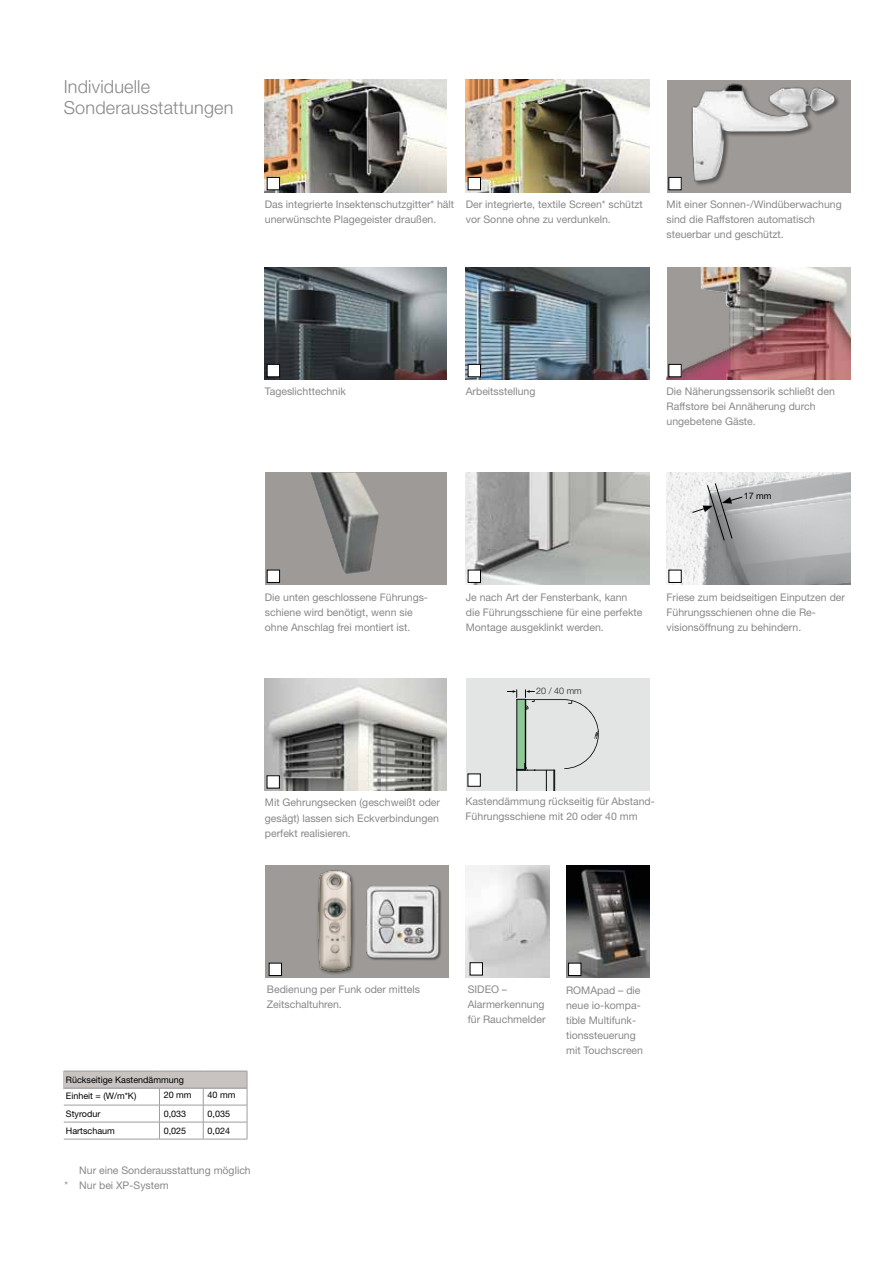
<style>
.page{position:relative;width:893px;height:1263px;background:#fff}
.page>*{position:absolute;margin:0;border:0;box-sizing:border-box;transform-origin:0 0}
.t1{font:300 18px/21px "Helvetica Neue LT Std";letter-spacing:.01em;color:#87888a}
.t2{font:10.5px/15px "Helvetica Neue LT Std";color:#87888a}
.t3{font:9px/15.9px "Helvetica Neue LT Std";color:#000}
.t4{font:300 9px "Helvetica Neue LT Std";color:#1e1d21}
</style>
<div class="page">
<img style="left:466px;top:473px;width:183px;height:112px">
<div style="left:265px;top:473px;width:182px;height:112px;background:#9e9a97"></div>
<img style="left:311px;top:473px;width:68px;height:101px">
<div style="left:265px;top:866px;width:184px;height:112px;background:#9e9a97"></div>
<img style="left:666px;top:267px;width:184px;height:112px">
<img style="left:466px;top:267px;width:183px;height:112px">
<img style="left:265px;top:267px;width:182px;height:112px">
<div style="left:666px;top:80px;width:184px;height:112px;background:#9e9a97"></div>
<img style="left:681px;top:83px;width:158px;height:108px">
<img style="left:265px;top:80px;width:182px;height:112px">
<img style="left:466px;top:80px;width:183px;height:112px">
<div style="left:267px;top:177px;width:13px;height:13px;background:#fff"></div>
<div style="left:267px;top:177px;width:13px;height:13px;border:1px solid #000"></div>
<div style="left:267px;top:364px;width:13px;height:13px;background:#fff"></div>
<div style="left:267px;top:364px;width:13px;height:13px;border:1px solid #000"></div>
<div style="left:267px;top:570px;width:13px;height:12px;background:#fff"></div>
<div style="left:267px;top:570px;width:13px;height:13px;border:1px solid #000"></div>
<div style="left:468px;top:177px;width:12px;height:13px;background:#fff"></div>
<div style="left:468px;top:177px;width:13px;height:13px;border:1px solid #000"></div>
<div style="left:468px;top:364px;width:12px;height:13px;background:#fff"></div>
<div style="left:468px;top:364px;width:13px;height:13px;border:1px solid #000"></div>
<div style="left:468px;top:570px;width:12px;height:12px;background:#fff"></div>
<div style="left:468px;top:570px;width:13px;height:13px;border:1px solid #000"></div>
<div style="left:669px;top:177px;width:12px;height:13px;background:#fff"></div>
<div style="left:669px;top:177px;width:12px;height:13px;border:1px solid #000"></div>
<div style="left:669px;top:364px;width:12px;height:13px;background:#fff"></div>
<div style="left:669px;top:364px;width:12px;height:13px;border:1px solid #000"></div>
<img style="left:466px;top:865px;width:83px;height:112px">
<img style="left:566px;top:866px;width:83px;height:112px">
<div style="left:569px;top:963px;width:12px;height:12px;background:#fff"></div>
<div style="left:568px;top:963px;width:13px;height:13px;border:1px solid #000"></div>
<div style="left:470px;top:963px;width:12px;height:12px;background:#fff"></div>
<div style="left:470px;top:962px;width:13px;height:13px;border:1px solid #000"></div>
<img style="left:666px;top:473px;width:184px;height:112px">
<svg style="left:692px;top:482px;width:51px;height:59px"></svg>
<div style="left:669px;top:570px;width:12px;height:12px;background:#fff"></div>
<div style="left:669px;top:570px;width:12px;height:13px;border:1px solid #000"></div>
<img style="left:265px;top:678px;width:182px;height:112px">
<div style="left:267px;top:776px;width:12px;height:12px;background:#fff"></div>
<div style="left:267px;top:775px;width:13px;height:13px;border:1px solid #000"></div>
<div style="left:269px;top:963px;width:13px;height:12px;background:#fff"></div>
<div style="left:269px;top:963px;width:13px;height:13px;border:1px solid #000"></div>
<img style="left:317px;top:870px;width:38px;height:105px">
<img style="left:367px;top:885px;width:74px;height:76px">
<div style="left:466px;top:678px;width:183px;height:112px;background:#e3e4e4"></div>
<svg style="left:507px;top:690px;width:92px;height:100px"></svg>
<div style="left:468px;top:774px;width:12px;height:12px;background:#fff"></div>
<div style="left:64px;top:1071px;width:183px;height:17px;background:#c8c3c1"></div>
<hr style="left:64px;top:1071px;width:95px;height:1px;background:#9c9e9f">
<hr style="left:159px;top:1071px;width:44px;height:1px;background:#9c9e9f">
<hr style="left:203px;top:1071px;width:44px;height:1px;background:#9c9e9f">
<hr style="left:64px;top:1088px;width:95px;height:1px;background:#9c9e9f">
<hr style="left:159px;top:1088px;width:44px;height:1px;background:#9c9e9f">
<hr style="left:203px;top:1088px;width:44px;height:1px;background:#9c9e9f">
<hr style="left:64px;top:1105px;width:95px;height:1px;background:#9c9e9f">
<hr style="left:159px;top:1105px;width:44px;height:1px;background:#9c9e9f">
<hr style="left:203px;top:1105px;width:44px;height:1px;background:#9c9e9f">
<hr style="left:64px;top:1122px;width:95px;height:1px;background:#9c9e9f">
<hr style="left:159px;top:1122px;width:44px;height:1px;background:#9c9e9f">
<svg style="left:159px;top:1089px;width:1px;height:50px"></svg>
<hr style="left:203px;top:1122px;width:44px;height:1px;background:#9c9e9f">
<svg style="left:203px;top:1089px;width:1px;height:50px"></svg>
<svg style="left:247px;top:1071px;width:1px;height:68px"></svg>
<hr style="left:64px;top:1139px;width:95px;height:1px;background:#9c9e9f">
<hr style="left:159px;top:1139px;width:44px;height:1px;background:#9c9e9f">
<hr style="left:203px;top:1139px;width:44px;height:1px;background:#9c9e9f">
<h1 class="t1" style="left:64px;top:76px;width:171px">Individuelle<br>Sonderausstattungen</h1>
<p class="t2" style="left:265px;top:197px;width:191px">Das integrierte Insektenschutzgitter* hält unerwünschte Plagegeister draußen.</p>
<p class="t2" style="left:466px;top:197px;width:178px">Der integrierte, textile Screen* schützt vor Sonne ohne zu verdunkeln.</p>
<p class="t2" style="left:666px;top:197px;width:177px">Mit einer Sonnen-/Windüberwachung sind die Raffstoren automatisch steuerbar und geschützt.</p>
<p class="t2" style="left:265px;top:384px;width:82px">Tageslichttechnik</p>
<p class="t2" style="left:265px;top:589px;width:165px">Die unten geschlossene Führungs&shy;schiene wird benötigt, wenn sie ohne Anschlag frei montiert ist.</p>
<p class="t2" style="left:466px;top:384px;width:71px">Arbeitsstellung</p>
<p class="t2" style="left:666px;top:384px;width:170px">Die Näherungssensorik schließt den<br>Raffstore bei Annäherung durch ungebetene Gäste.</p>
<p class="t3" style="left:744px;top:488px;width:29px">17 mm</p>
<p class="t2" style="left:466px;top:589px;width:178px">Je nach Art der Fensterbank, kann die Führungsschiene für eine perfekte<br>Montage ausgeklinkt werden.</p>
<p class="t4" style="left:536px;top:685px;width:47px">20 / 40 mm</p>
<p class="t2" style="left:666px;top:589px;width:180px">Friese zum beidseitigen Einputzen der<br>Führungsschienen ohne die Re&shy;visionsöffnung zu behindern.</p>
<p class="t2" style="left:265px;top:795px;width:177px;text-align:justify">Mit Gehrungsecken (geschweißt oder gesägt) lassen sich Eckverbindungen perfekt realisieren.</p>
<p class="t2" style="left:466px;top:793px;width:191px">Kastendämmung rückseitig für Abstand-<br>Führungsschiene mit 20 oder 40 mm</p>
<p class="t2" style="left:267px;top:982px;width:155px">Bedienung per Funk oder mittels<br>Zeitschaltuhren.</p>
<p class="t3" style="left:66px;top:1071px;width:120px">Rückseitige Kastendämmung<br>Einheit = (W/m*K)</p>
<p class="t3" style="left:164px;top:1086px;width:29px">20 mm</p>
<p class="t3" style="left:207px;top:1086px;width:29px">40 mm</p>
<p class="t3" style="left:66px;top:1105px;width:36px">Styrodur</p>
<p class="t3" style="left:164px;top:1105px;width:24px">0,033</p>
<p class="t3" style="left:207px;top:1105px;width:24px">0,035</p>
<p class="t3" style="left:66px;top:1122px;width:51px">Hartschaum</p>
<p class="t3" style="left:164px;top:1122px;width:24px">0,025</p>
<p class="t3" style="left:207px;top:1122px;width:24px">0,024</p>
<p class="t2" style="left:64px;top:1162px;width:188px;text-indent:15px">Nur eine Sonderausstattung möglich * Nur bei XP-System</p>
<p class="t2" style="left:468px;top:982px;width:79px">SIDEO –<br>Alarmerkennung für Rauchmelder</p>
<p class="t2" style="left:566px;top:982px;width:79px">ROMApad – die neue io-kompa&shy;tible Multifunk&shy;tionssteuerung mit Touchscreen</p>
</div>
